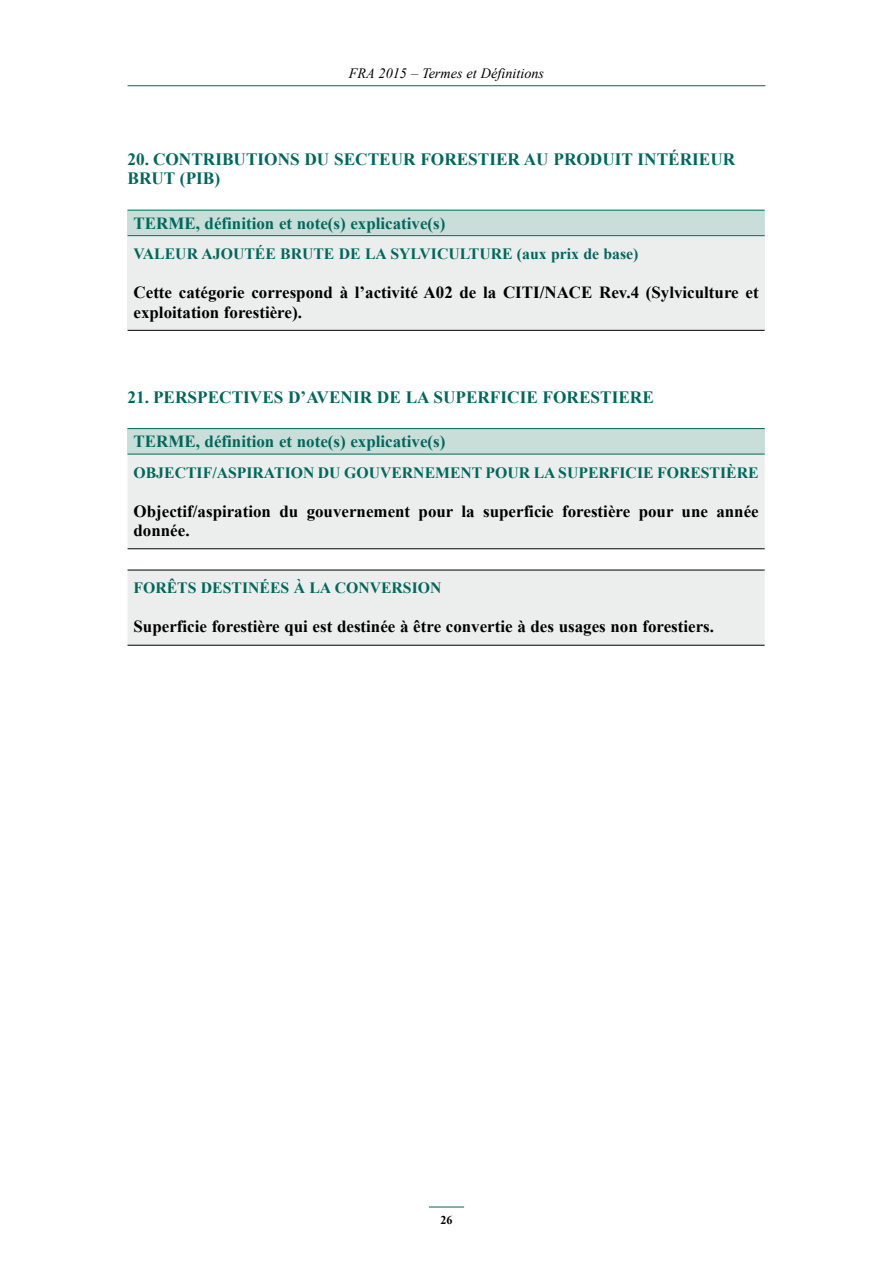
<style>
.page{position:relative;width:893px;height:1263px;background:#fff}
.page>*{position:absolute;margin:0;border:0;box-sizing:border-box;transform-origin:0 0}
.t1{font:700 17.25px "Times New Roman";color:#00685b}
.t2{font:700 16.95px/19.5px "Times New Roman";color:#000}
.t3{font:700 16.95px "Times New Roman";color:#00685b}
.t4{font:700 15.75px "Times New Roman";color:#00685b}
.t5{font:italic 14.25px "Times New Roman";color:#000}
.t6{font:700 12px "Times New Roman";color:#000}
</style>
<div class="page">
<hr style="left:429px;top:1206px;width:35px;height:1px;background:#00685b">
<hr style="left:128px;top:85px;width:637px;height:1px;background:#00685b">
<div style="left:128px;top:210px;width:637px;height:26px;background:#c9ddd9"></div>
<div style="left:128px;top:236px;width:637px;height:94px;background:#eceded"></div>
<hr style="left:128px;top:210px;width:637px;height:1px;background:#00685b">
<hr style="left:128px;top:235px;width:637px;height:1px;background:#00685b">
<hr style="left:128px;top:330px;width:637px;height:1px;background:#000">
<div style="left:128px;top:429px;width:637px;height:25px;background:#c9ddd9"></div>
<div style="left:128px;top:455px;width:637px;height:190px;background:#eceded"></div>
<div style="left:128px;top:549px;width:637px;height:21px;background:#fff"></div>
<hr style="left:128px;top:428px;width:637px;height:1px;background:#00685b">
<hr style="left:128px;top:454px;width:637px;height:1px;background:#00685b">
<hr style="left:128px;top:548px;width:637px;height:1px;background:#000">
<hr style="left:128px;top:570px;width:637px;height:1px;background:#000">
<hr style="left:128px;top:645px;width:637px;height:1px;background:#000">
<p class="t5" style="left:349px;top:63px;width:197px">FRA 2015 – Termes et Définitions</p>
<p class="t1" style="left:128px;top:147px;width:63px">20. Contri</p>
<p class="t1" style="left:222px;top:147px;width:125px">butions du secte</p>
<p class="t1" style="left:391px;top:147px;width:66px">ur forestier</p>
<p class="t1" style="left:524px;top:147px;width:208px">au produit intérieur</p>
<p class="t1" style="left:128px;top:167px;width:94px">brut (PIB)</p>
<p class="t3" style="left:134px;top:211px;width:313px">TERME, définition et note(s) explicative(s)</p>
<p class="t4" style="left:134px;top:243px;width:506px">VALEUR AJOUTÉE BRUTE DE LA SYLVICULTURE (aux prix de base)</p>
<p class="t2" style="left:134px;top:282px;width:627px">Cette catégorie correspond à l’activité A02 de la CITI/NACE Rev.4 (Sylviculture et exploitation forestière).</p>
<p class="t1" style="left:128px;top:385px;width:528px">21. PERSPECTIVES D’AVENIR DE LA SUPERFICIE FORESTIERE</p>
<p class="t3" style="left:134px;top:430px;width:313px">TERME, définition et note(s) explicative(s)</p>
<p class="t4" style="left:134px;top:461px;width:627px">OBJECTIF/ASPIRATION DU GOUVERNEMENT POUR LA SUPERFICIE FORESTIÈRE</p>
<p class="t2" style="left:134px;top:501px;width:627px">Objectif/aspiration du gouvernement pour la superficie forestière pour une année donnée.</p>
<p class="t4" style="left:134px;top:577px;width:309px">FORÊTS DESTINÉES À LA CONVERSION</p>
<p class="t2" style="left:134px;top:617px;width:582px">Superficie forestière qui est destinée à être convertie à des usages non forestiers.</p>
<p class="t6" style="left:440px;top:1212px;width:13px">26</p>
</div>
